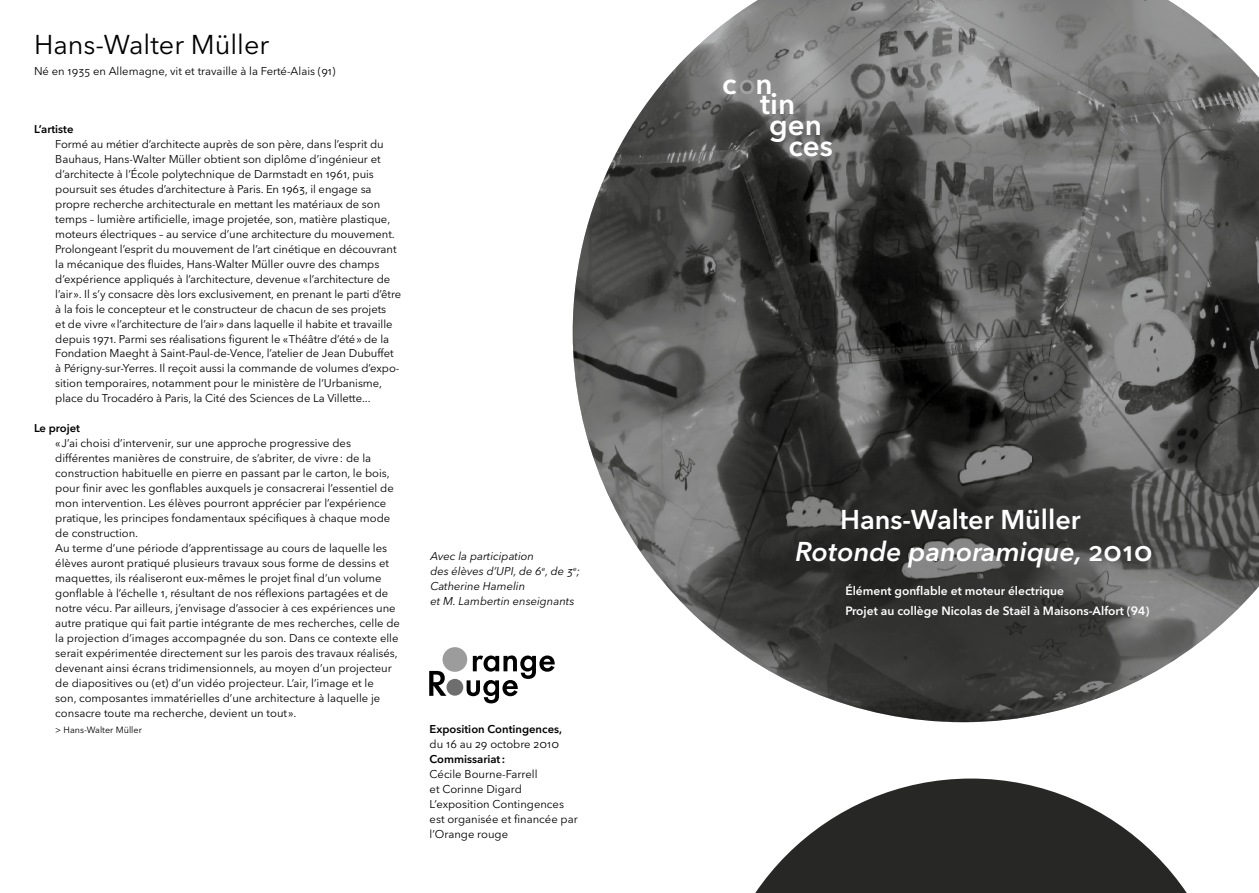
<style>
.page{position:relative;width:1259px;height:893px;background:#fff}
.page>*{position:absolute;margin:0;border:0;box-sizing:border-box;transform-origin:0 0}
.t1{font:600 29.55px "Avenir Next LT Pro";color:#fff}
.t2{font:600 27px/32.5px "Avenir Next LT Pro";color:#fff}
.t3{font:27px "Avenir Next LT Pro";color:#000}
.t4{font:600 12px/20.4px "Avenir Next LT Pro";color:#fff}
.t5{font:11.25px/15px "Avenir Next LT Pro";letter-spacing:-.005em;color:#000}
.t6{font:italic 11.25px/15px "Avenir Next LT Pro";color:#000}
.t7{font:600 11.25px "Avenir Next LT Pro";color:#000}
.t8{font:9px "Avenir Next LT Pro";color:#000}
.s1{font-style:italic}
</style>
<div class="page">
<img style="left:573px;top:0;width:686px;height:722px">
<svg style="left:755px;top:778px;width:432px;height:115px;fill:#272726"></svg>
<div style="left:739px;top:80px;width:15px;height:14px;background:#a0a1a1;border-radius:50%"></div>
<div style="left:742px;top:83px;width:9px;height:8px;background:#626261;border-radius:50%"></div>
<div style="left:442px;top:647px;width:25px;height:25px;background:#9c9c9d;border-radius:50%"></div>
<svg style="left:429px;top:655px;width:126px;height:48px"></svg>
<h2 class="t3" style="left:34px;top:29px;width:237px">Hans-Walter Müller</h2>
<p class="t5" style="left:34px;top:64px;width:303px">Né en 1935 en Allemagne, vit et travaille à la Ferté-Alais (91)</p>
<p class="t7" style="left:34px;top:122px;width:41px">L’artiste</p>
<p class="t5" style="left:55px;top:136px;width:347px">Formé au métier d’architecte auprès de son père, dans l’esprit du Bauhaus, Hans-Walter Müller obtient son diplôme d’ingénieur et d’architecte à l’École polytechnique de Darmstadt en 1961, puis poursuit ses études d’architecture à Paris. En 1963, il engage sa propre recherche architecturale en mettant les matériaux de son temps – lumière artificielle, image projetée, son, matière plastique, moteurs électriques – au service d’une architecture du mouvement.<br>Prolongeant l’esprit du mouvement de l’art cinétique en découvrant la mécanique des fluides, Hans-Walter Müller ouvre des champs d’expérience appliqués à l’architecture, devenue «l’architecture de l’air». Il s’y consacre dès lors exclusivement, en prenant le parti d’être à la fois le concepteur et le constructeur de chacun de ses projets<br>et de vivre «l’architecture de l’air» dans laquelle il habite et travaille depuis 1971. Parmi ses réalisations figurent le «Théâtre d’été» de la Fondation Maeght à Saint-Paul-de-Vence, l’atelier de Jean Dubuffet à Périgny-sur-Yerres. Il reçoit aussi la commande de volumes d’expo&shy;sition temporaires, notamment pour le ministère de l’Urbanisme, place du Trocadéro à Paris, la Cité des Sciences de La Villette...</p>
<p class="t7" style="left:34px;top:422px;width:47px">Le projet</p>
<p class="t5" style="left:55px;top:436px;width:346px">«J’ai choisi d’intervenir, sur une approche progressive des différentes manières de construire, de s’abriter, de vivre: de la construction habituelle en pierre en passant par le carton, le bois, pour finir avec les gonflables auxquels je consacrerai l’essentiel de mon intervention. Les élèves pourront apprécier par l’expérience pratique, les principes fondamentaux spécifiques à chaque mode de construction.<br>Au terme d’une période d’apprentissage au cours de laquelle les élèves auront pratiqué plusieurs travaux sous forme de dessins et maquettes, ils réaliseront eux-mêmes le projet final d’un volume gonflable à l’échelle 1, résultant de nos réflexions partagées et de notre vécu. Par ailleurs, j’envisage d’associer à ces expériences une autre pratique qui fait partie intégrante de mes recherches, celle de la projection d’images accompagnée du son. Dans ce contexte elle serait expérimentée directement sur les parois des travaux réalisés, devenant ainsi écrans tridimensionnels, au moyen d’un projecteur de diapositives ou (et) d’un vidéo projecteur. L’air, l’image et le<br>son, composantes immatérielles d’une architecture à laquelle je consacre toute ma recherche, devient un tout».</p>
<p class="t8" style="left:55px;top:724px;width:88px">&gt; Hans-Walter Müller</p>
<p class="t6" style="left:430px;top:549px;width:151px">Avec la participation<br>des élèves d’UPI, de 6<sup>e</sup>, de 3<sup>e</sup>;<br>Catherine Hamelin<br>et M. Lambertin enseignants</p>
<p class="t7" style="left:429px;top:722px;width:134px">Exposition Contingences,</p>
<p class="t5" style="left:429px;top:736px;width:131px">du 16 au 29 octobre 2010</p>
<p class="t7" style="left:429px;top:752px;width:77px">Commissariat:</p>
<p class="t5" style="left:429px;top:766px;width:150px">Cécile Bourne-Farrell<br>et Corinne Digard<br>L’exposition Contingences est organisée et financée par l’Orange rouge</p>
<h1 class="t1" style="left:722px;top:65px;width:52px">c n</h1>
<h1 class="t1" style="left:760px;top:86px;width:37px">tin</h1>
<h1 class="t1" style="left:769px;top:107px;width:54px">gen</h1>
<h1 class="t1" style="left:788px;top:127px;width:46px">ces</h1>
<h2 class="t2" style="left:795px;top:503px;width:359px;text-indent:45px">Hans-Walter Müller<br><span class="s1">Rotonde panoramique,</span> 2010</h2>
<p class="t4" style="left:845px;top:580px;width:305px">Élément gonflable et moteur électrique<br>Projet au collège Nicolas de Staël à Maisons-Alfort (94)</p>
</div>
